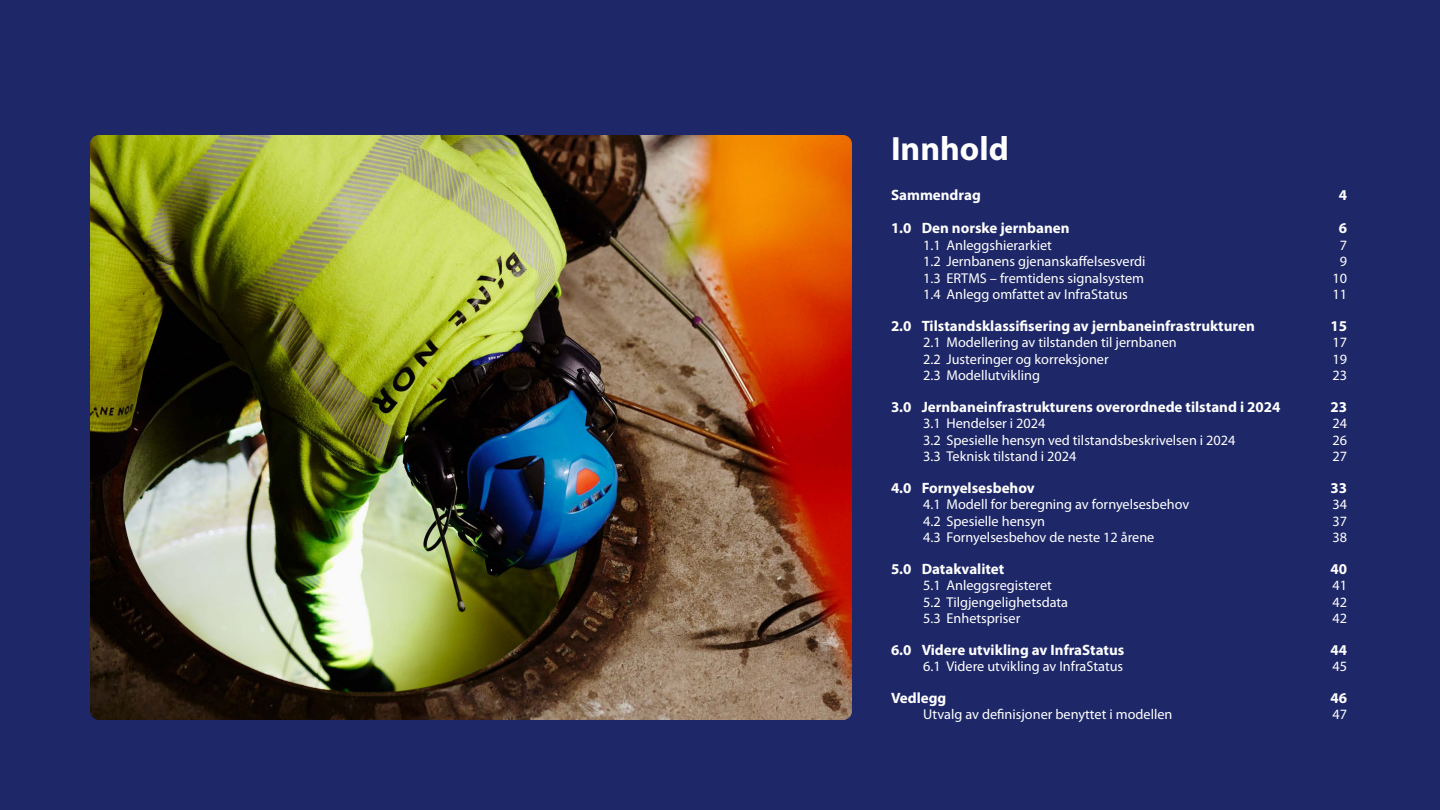
<style>
.page{position:relative;width:1440px;height:810px;background:#1e2869}
.page>*{position:absolute;margin:0;border:0;box-sizing:border-box;transform-origin:0 0}
.t1{font:700 33.75px "Myriad Pro";color:#fff}
.t2{font:700 15px "Myriad Pro";color:#fff}
.t3{font:14.25px "Myriad Pro";color:#fff}
</style>
<div class="page">
<img style="left:90px;top:135px;width:762px;height:585px">
<h1 class="t1" style="left:891px;top:130px;width:119px">Innhold</h1>
<p class="t2" style="left:891px;top:187px;width:91px">Sammendrag</p>
<p class="t2" style="left:1339px;top:187px;width:10px">4</p>
<p class="t2" style="left:891px;top:220px;width:180px">1.0 Den norske jernbanen</p>
<p class="t2" style="left:1339px;top:220px;width:10px">6</p>
<p class="t3" style="left:923px;top:237px;width:130px">1.1 Anleggshierarkiet</p>
<p class="t3" style="left:1340px;top:237px;width:9px">7</p>
<p class="t3" style="left:923px;top:254px;width:224px">1.2 Jernbanens gjenanskaffelsesverdi</p>
<p class="t3" style="left:1340px;top:254px;width:9px">9</p>
<p class="t3" style="left:923px;top:270px;width:222px">1.3 ERTMS – fremtidens signalsystem</p>
<p class="t3" style="left:1332px;top:270px;width:16px">10</p>
<p class="t3" style="left:923px;top:287px;width:206px">1.4 Anlegg omfattet av InfraStatus</p>
<p class="t3" style="left:1332px;top:287px;width:16px">11</p>
<p class="t2" style="left:891px;top:317px;width:365px">2.0 Tilstandsklassifisering av jernbaneinfrastrukturen</p>
<p class="t2" style="left:1330px;top:317px;width:18px">15</p>
<p class="t3" style="left:923px;top:335px;width:255px">2.1 Modellering av tilstanden til jernbanen</p>
<p class="t3" style="left:1332px;top:335px;width:16px">17</p>
<p class="t3" style="left:923px;top:351px;width:187px">2.2 Justeringer og korreksjoner</p>
<p class="t3" style="left:1332px;top:351px;width:16px">19</p>
<p class="t3" style="left:923px;top:368px;width:118px">2.3 Modellutvikling</p>
<p class="t3" style="left:1332px;top:368px;width:16px">23</p>
<p class="t2" style="left:891px;top:398px;width:391px">3.0 Jernbaneinfrastrukturens overordnede tilstand i 2024</p>
<p class="t2" style="left:1330px;top:398px;width:18px">23</p>
<p class="t3" style="left:923px;top:416px;width:124px">3.1 Hendelser i 2024</p>
<p class="t3" style="left:1332px;top:416px;width:16px">24</p>
<p class="t3" style="left:923px;top:432px;width:314px">3.2 Spesielle hensyn ved tilstandsbeskrivelsen i 2024</p>
<p class="t3" style="left:1332px;top:432px;width:16px">26</p>
<p class="t3" style="left:923px;top:449px;width:155px">3.3 Teknisk tilstand i 2024</p>
<p class="t3" style="left:1332px;top:449px;width:16px">27</p>
<p class="t2" style="left:891px;top:479px;width:145px">4.0 Fornyelsesbehov</p>
<p class="t2" style="left:1330px;top:479px;width:18px">33</p>
<p class="t3" style="left:923px;top:497px;width:268px">4.1 Modell for beregning av fornyelsesbehov</p>
<p class="t3" style="left:1332px;top:497px;width:16px">34</p>
<p class="t3" style="left:923px;top:513px;width:123px">4.2 Spesielle hensyn</p>
<p class="t3" style="left:1332px;top:513px;width:16px">37</p>
<p class="t3" style="left:923px;top:530px;width:233px">4.3 Fornyelsesbehov de neste 12 årene</p>
<p class="t3" style="left:1332px;top:530px;width:16px">38</p>
<p class="t2" style="left:891px;top:560px;width:115px">5.0 Datakvalitet</p>
<p class="t2" style="left:1330px;top:560px;width:18px">40</p>
<p class="t3" style="left:923px;top:578px;width:130px">5.1 Anleggsregisteret</p>
<p class="t3" style="left:1332px;top:578px;width:16px">41</p>
<p class="t3" style="left:923px;top:594px;width:146px">5.2 Tilgjengelighetsdata</p>
<p class="t3" style="left:1332px;top:594px;width:16px">42</p>
<p class="t3" style="left:923px;top:611px;width:99px">5.3 Enhetspriser</p>
<p class="t3" style="left:1332px;top:611px;width:16px">42</p>
<p class="t2" style="left:891px;top:641px;width:235px">6.0 Videre utvikling av InfraStatus</p>
<p class="t2" style="left:1330px;top:641px;width:18px">44</p>
<p class="t3" style="left:923px;top:659px;width:202px">6.1 Videre utvikling av InfraStatus</p>
<p class="t3" style="left:1332px;top:659px;width:16px">45</p>
<p class="t2" style="left:891px;top:689px;width:57px">Vedlegg</p>
<p class="t2" style="left:1330px;top:689px;width:18px">46</p>
<p class="t3" style="left:923px;top:707px;width:251px">Utvalg av definisjoner benyttet i modellen</p>
<p class="t3" style="left:1332px;top:707px;width:16px">47</p>
</div>
